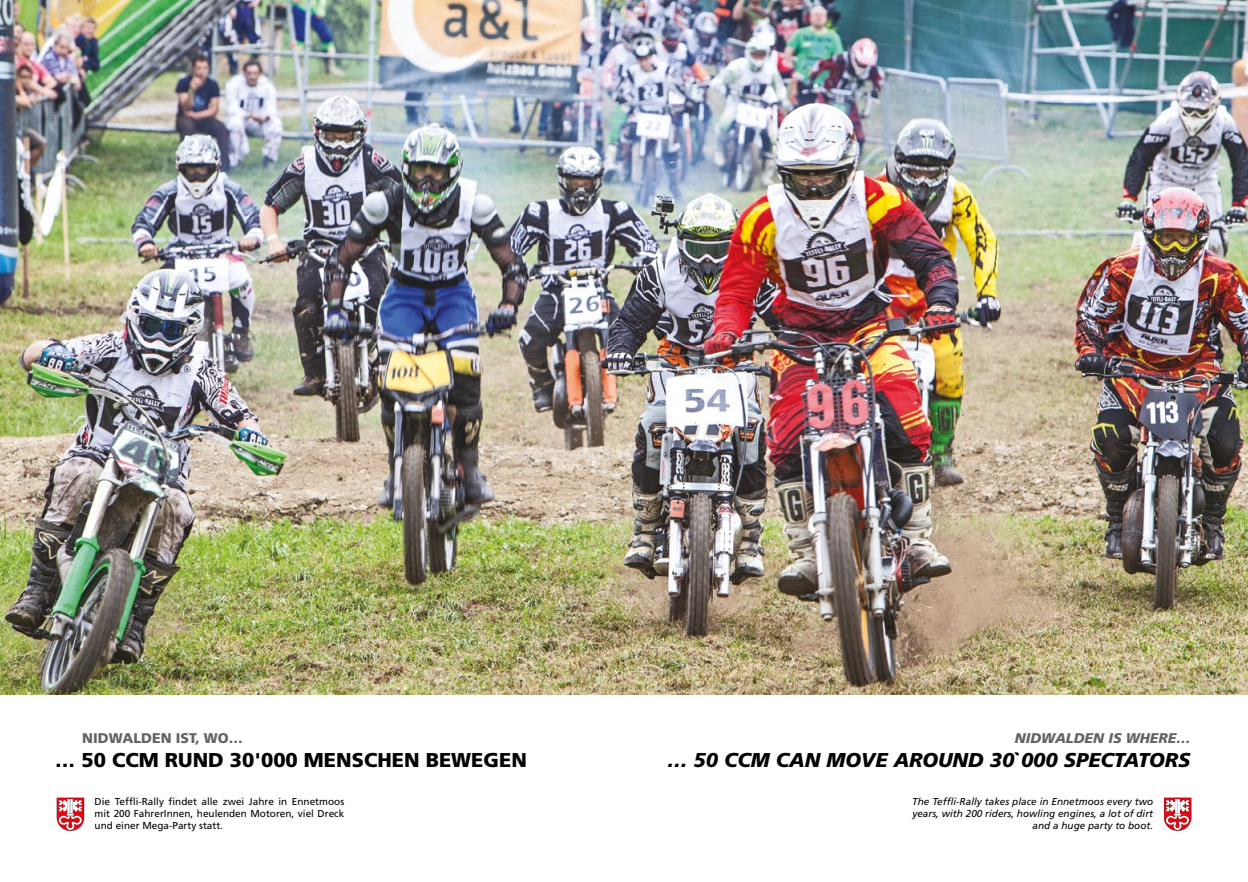
<style>
.page{position:relative;width:1248px;height:882px;background:#fff}
.page>*{position:absolute;margin:0;border:0;box-sizing:border-box;transform-origin:0 0}
.t1{font:italic 900 20px "Frutiger";color:#000}
.t2{font:900 20px "Frutiger";color:#000}
.t3{font:italic 900 14px "Frutiger";color:#646363}
.t4{font:900 14px "Frutiger";color:#646363}
.t5{font:10px/12px "Frutiger";color:#000;text-align:justify}
.t6{font:italic 10px/12px "Frutiger";color:#000;text-align:right}
.s1{font-style:normal}
</style>
<div class="page">
<img style="left:0;top:0;width:1247px;height:694px">
<svg style="left:57px;top:797px;width:27px;height:33px"></svg>
<svg style="left:1164px;top:797px;width:27px;height:33px"></svg>
<h2 class="t4" style="left:82px;top:729px;width:162px">NIDWALDEN IST, WO…</h2>
<h1 class="t2" style="left:55px;top:747px;width:473px">… 50 CCM RUND 30'000 MENSCHEN BEWEGEN</h1>
<h2 class="t3" style="left:1014px;top:729px;width:177px">NIDWALDEN IS WHERE…</h2>
<h1 class="t1" style="left:667px;top:747px;width:524px">… 50 CCM CAN MOVE AROUND 30<span class="s1">`</span>000 SPECTATORS</h1>
<p class="t5" style="left:95px;top:795px;width:251px">Die Teffli-Rally findet alle zwei Jahre in Ennetmoos mit 200 FahrerInnen, heulenden Motoren, viel Dreck und einer Mega-Party statt.</p>
<p class="t6" style="left:912px;top:795px;width:242px">The Teffli-Rally takes place in Ennetmoos every two years, with 200 riders, howling engines, a lot of dirt and a huge party to boot.</p>
</div>
